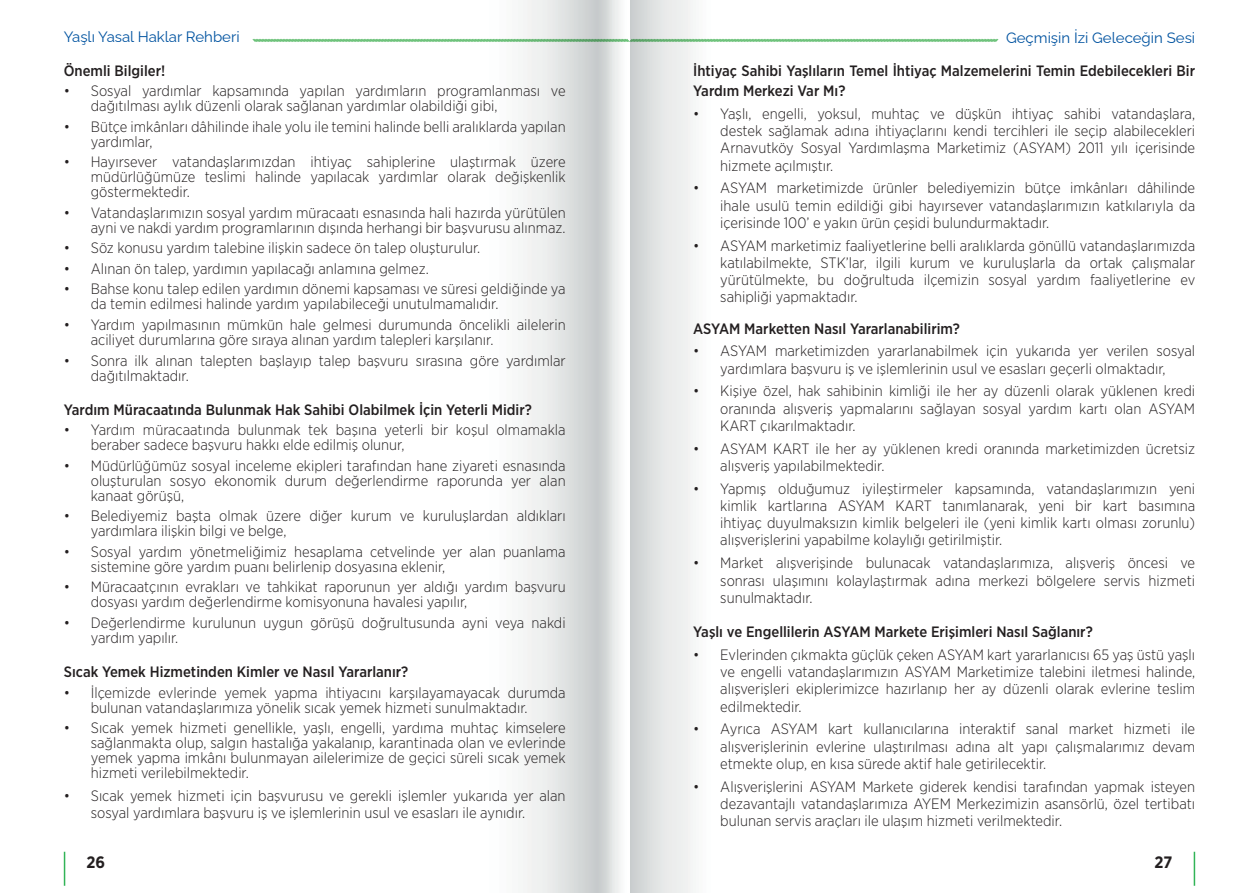
<style>
.page{position:relative;width:1259px;height:893px;background:#fff}
.page>*{position:absolute;margin:0;border:0;box-sizing:border-box;transform-origin:0 0}
.t1{font:700 16.5px "Gotham Narrow";color:#231f20}
.t2{font:300 15px/17.2px "Gotham Narrow";color:#231f20}
.t3{font:500 15px/20.2px "Gotham Narrow";color:#231f20}
.t4{font:15px "Raleway";color:#0153a0}
</style>
<div class="page">
<hr style="left:1193px;top:852px;width:2px;height:34px;background:#32b457">
<hr style="left:64px;top:852px;width:1px;height:34px;background:#32b457">
<svg style="left:252px;top:39px;width:747px;height:3px"></svg>
<p class="t4" style="left:64px;top:25px;width:177px">Yaşlı Yasal Haklar Rehberi</p>
<p class="t4" style="left:1006px;top:25px;width:191px">Geçmişin İzi Geleceğin Sesi</p>
<p class="t3" style="left:64px;top:60px;width:103px">Önemli Bilgiler!</p>
<p class="t2" style="left:91px;top:83px;width:476px;line-height:15px;text-indent:-27px">• Sosyal yardımlar kapsamında yapılan yardımların programlanması ve dağıtılması aylık düzenli olarak sağlanan yardımlar olabildiği gibi,</p>
<p class="t2" style="left:91px;top:119px;width:476px;line-height:15px;text-indent:-27px">• Bütçe imkânları dâhilinde ihale yolu ile temini halinde belli aralıklarda yapılan yardımlar,</p>
<p class="t2" style="left:91px;top:154px;width:476px;line-height:15px;text-align:justify;text-indent:-27px">• Hayırsever vatandaşlarımızdan ihtiyaç sahiplerine ulaştırmak üzere müdürlüğümüze teslimi halinde yapılacak yardımlar olarak değişkenlik göstermektedir.</p>
<p class="t2" style="left:64px;top:205px;width:503px;line-height:15px;text-align:right">• Vatandaşlarımızın sosyal yardım müracaatı esnasında hali hazırda yürütülen ayni ve nakdi yardım programlarının dışında herhangi bir başvurusu alınmaz.</p>
<p class="t2" style="left:64px;top:239px;width:418px">• Söz konusu yardım talebine ilişkin sadece ön talep oluşturulur.</p>
<p class="t2" style="left:64px;top:260px;width:366px">• Alınan ön talep, yardımın yapılacağı anlamına gelmez.</p>
<p class="t2" style="left:91px;top:281px;width:476px;line-height:15px;text-indent:-27px">• Bahse konu talep edilen yardımın dönemi kapsaması ve süresi geldiğinde ya da temin edilmesi halinde yardım yapılabileceği unutulmamalıdır.</p>
<p class="t2" style="left:91px;top:317px;width:476px;line-height:15px;text-indent:-27px">• Yardım yapılmasının mümkün hale gelmesi durumunda öncelikli ailelerin aciliyet durumlarına göre sıraya alınan yardım talepleri karşılanır.</p>
<p class="t2" style="left:91px;top:352px;width:476px;line-height:15px;text-indent:-27px">• Sonra ilk alınan talepten başlayıp talep başvuru sırasına göre yardımlar dağıtılmaktadır.</p>
<p class="t3" style="left:64px;top:399px;width:469px">Yardım Müracaatında Bulunmak Hak Sahibi Olabilmek İçin Yeterli Midir?</p>
<p class="t2" style="left:91px;top:422px;width:476px;line-height:15px;text-indent:-27px">• Yardım müracaatında bulunmak tek başına yeterli bir koşul olmamakla beraber sadece başvuru hakkı elde edilmiş olunur,</p>
<p class="t2" style="left:91px;top:458px;width:476px;line-height:15px;text-align:justify;text-indent:-27px">• Müdürlüğümüz sosyal inceleme ekipleri tarafından hane ziyareti esnasında oluşturulan sosyo ekonomik durum değerlendirme raporunda yer alan kanaat görüşü,</p>
<p class="t2" style="left:91px;top:508px;width:476px;line-height:15px;text-indent:-27px">• Belediyemiz başta olmak üzere diğer kurum ve kuruluşlardan aldıkları yardımlara ilişkin bilgi ve belge,</p>
<p class="t2" style="left:91px;top:544px;width:476px;line-height:15px;text-indent:-27px">• Sosyal yardım yönetmeliğimiz hesaplama cetvelinde yer alan puanlama sistemine göre yardım puanı belirlenip dosyasına eklenir,</p>
<p class="t2" style="left:91px;top:579px;width:476px;line-height:15px;text-indent:-27px">• Müracaatçının evrakları ve tahkikat raporunun yer aldığı yardım başvuru dosyası yardım değerlendirme komisyonuna havalesi yapılır,</p>
<p class="t2" style="left:91px;top:615px;width:476px;line-height:15px;text-indent:-27px">• Değerlendirme kurulunun uygun görüşü doğrultusunda ayni veya nakdi yardım yapılır.</p>
<p class="t3" style="left:64px;top:662px;width:346px">Sıcak Yemek Hizmetinden Kimler ve Nasıl Yararlanır?</p>
<p class="t2" style="left:91px;top:685px;width:476px;line-height:15px;text-indent:-27px">• İlçemizde evlerinde yemek yapma ihtiyacını karşılayamayacak durumda bulunan vatandaşlarımıza yönelik sıcak yemek hizmeti sunulmaktadır.</p>
<p class="t2" style="left:91px;top:720px;width:476px;line-height:15px;text-align:justify;text-indent:-27px">• Sıcak yemek hizmeti genellikle, yaşlı, engelli, yardıma muhtaç kimselere sağlanmakta olup, salgın hastalığa yakalanıp, karantinada olan ve evlerinde yemek yapma imkânı bulunmayan ailelerimize de geçici süreli sıcak yemek hizmeti verilebilmektedir.</p>
<p class="t2" style="left:91px;top:787px;width:476px;text-indent:-27px">• Sıcak yemek hizmeti için başvurusu ve gerekli işlemler yukarıda yer alan sosyal yardımlara başvuru iş ve işlemlerinin usul ve esasları ile aynıdır.</p>
<p class="t3" style="left:693px;top:60px;width:503px">İhtiyaç Sahibi Yaşlıların Temel İhtiyaç Malzemelerini Temin Edebilecekleri Bir<br>Yardım Merkezi Var Mı?</p>
<p class="t2" style="left:720px;top:104px;width:476px;text-align:justify;text-indent:-27px">• Yaşlı, engelli, yoksul, muhtaç ve düşkün ihtiyaç sahibi vatandaşlara, destek sağlamak adına ihtiyaçlarını kendi tercihleri ile seçip alabilecekleri Arnavutköy Sosyal Yardımlaşma Marketimiz (ASYAM) 2011 yılı içerisinde hizmete açılmıştır.</p>
<p class="t2" style="left:720px;top:179px;width:476px;text-align:justify;text-indent:-27px">• ASYAM marketimizde ürünler belediyemizin bütçe imkânları dâhilinde ihale usulü temin edildiği gibi hayırsever vatandaşlarımızın katkılarıyla da içerisinde 100’ e yakın ürün çeşidi bulundurmaktadır.</p>
<p class="t2" style="left:720px;top:236px;width:476px;text-align:justify;text-indent:-27px">• ASYAM marketimiz faaliyetlerine belli aralıklarda gönüllü vatandaşlarımızda katılabilmekte, STK’lar, ilgili kurum ve kuruluşlarla da ortak çalışmalar yürütülmekte, bu doğrultuda ilçemizin sosyal yardım faaliyetlerine ev sahipliği yapmaktadır.</p>
<p class="t3" style="left:693px;top:318px;width:268px">ASYAM Marketten Nasıl Yararlanabilirim?</p>
<p class="t2" style="left:693px;top:342px;width:503px;text-align:center">• ASYAM marketimizden yararlanabilmek için yukarıda yer verilen sosyal yardımlara başvuru iş ve işlemlerinin usul ve esasları geçerli olmaktadır,</p>
<p class="t2" style="left:720px;top:382px;width:476px;text-align:justify;text-indent:-27px">• Kişiye özel, hak sahibinin kimliği ile her ay düzenli olarak yüklenen kredi oranında alışveriş yapmalarını sağlayan sosyal yardım kartı olan ASYAM KART çıkarılmaktadır.</p>
<p class="t2" style="left:720px;top:439px;width:476px;text-indent:-27px">• ASYAM KART ile her ay yüklenen kredi oranında marketimizden ücretsiz alışveriş yapılabilmektedir.</p>
<p class="t2" style="left:720px;top:479px;width:476px;text-align:justify;text-indent:-27px">• Yapmış olduğumuz iyileştirmeler kapsamında, vatandaşlarımızın yeni kimlik kartlarına ASYAM KART tanımlanarak, yeni bir kart basımına ihtiyaç duyulmaksızın kimlik belgeleri ile (yeni kimlik kartı olması zorunlu) alışverişlerini yapabilme kolaylığı getirilmiştir.</p>
<p class="t2" style="left:720px;top:554px;width:476px;text-align:justify;text-indent:-27px">• Market alışverişinde bulunacak vatandaşlarımıza, alışveriş öncesi ve sonrası ulaşımını kolaylaştırmak adına merkezi bölgelere servis hizmeti sunulmaktadır.</p>
<p class="t3" style="left:693px;top:621px;width:401px">Yaşlı ve Engellilerin ASYAM Markete Erişimleri Nasıl Sağlanır?</p>
<p class="t2" style="left:720px;top:646px;width:476px;text-align:justify;text-indent:-27px">• Evlerinden çıkmakta güçlük çeken ASYAM kart yararlanıcısı 65 yaş üstü yaşlı ve engelli vatandaşlarımızın ASYAM Marketimize talebini iletmesi halinde, alışverişleri ekiplerimizce hazırlanıp her ay düzenli olarak evlerine teslim edilmektedir.</p>
<p class="t2" style="left:720px;top:720px;width:476px;text-align:justify;text-indent:-27px">• Ayrıca ASYAM kart kullanıcılarına interaktif sanal market hizmeti ile alışverişlerinin evlerine ulaştırılması adına alt yapı çalışmalarımız devam etmekte olup, en kısa sürede aktif hale getirilecektir.</p>
<p class="t2" style="left:720px;top:777px;width:476px;text-align:justify;text-indent:-27px">• Alışverişlerini ASYAM Markete giderek kendisi tarafından yapmak isteyen dezavantajlı vatandaşlarımıza AYEM Merkezimizin asansörlü, özel tertibatı bulunan servis araçları ile ulaşım hizmeti verilmektedir.</p>
<p class="t1" style="left:87px;top:852px;width:20px">26</p>
<p class="t1" style="left:1154px;top:852px;width:19px">27</p>
</div>
